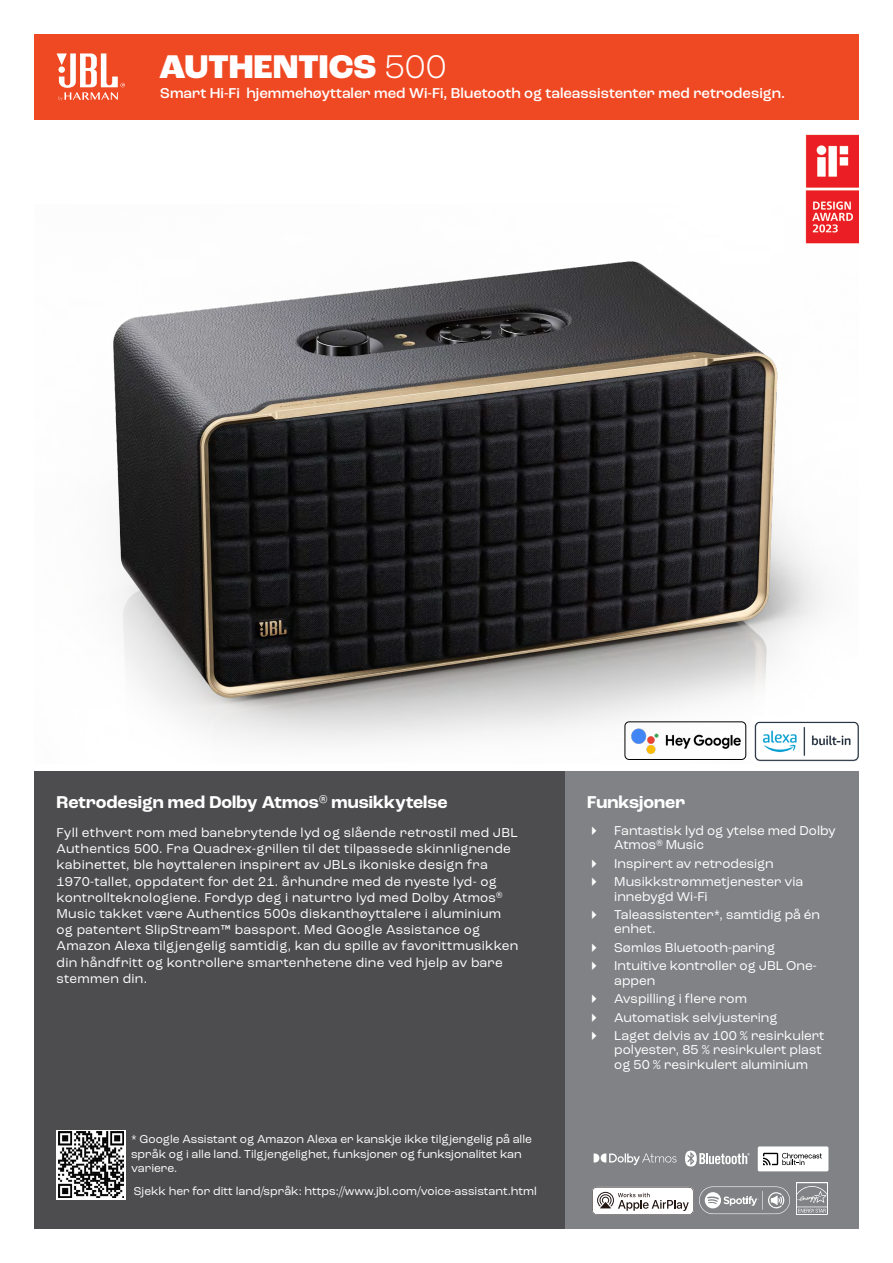
<style>
.page{position:relative;width:893px;height:1263px;background:#fff}
.page>*{position:absolute;margin:0;border:0;box-sizing:border-box;transform-origin:0 0}
.t1{font:800 34.5px "Roc Grotesk";color:#fff}
.t2{font:700 18px "Roc Grotesk";color:#fff}
.t3{font:500 15px "Roc Grotesk";color:#fff}
.t4{font:13.5px/16.2px "Roc Grotesk";letter-spacing:.02em;color:#fff}
.t5{font:13.5px/18.5px "Roc Grotesk";color:#fff}
.t6{font:12px/14.4px "Roc Grotesk";color:#fff}
.s1{font-weight:300}
</style>
<div class="page">
<img style="left:113px;top:204px;width:712px;height:553px">
<div style="left:565px;top:772px;width:294px;height:457px;background:#808285"></div>
<div style="left:34px;top:772px;width:531px;height:457px;background:#4d4d4f"></div>
<div style="left:34px;top:34px;width:825px;height:85px;background:#ef4923"></div>
<svg style="left:57px;top:53px;width:68px;height:48px"></svg>
<img style="left:624px;top:719px;width:122px;height:41px">
<div style="left:625px;top:721px;width:121px;height:39px;border:1px solid #000;border-radius:4px"></div>
<img style="left:752px;top:716px;width:107px;height:46px">
<svg style="left:56px;top:1130px;width:69px;height:69px"></svg>
<img style="left:58px;top:1132px;width:66px;height:66px">
<svg style="left:592px;top:1186px;width:198px;height:28px"></svg>
<div style="left:758px;top:1146px;width:70px;height:25px;background:#fff;border-radius:2px"></div>
<svg style="left:763px;top:1153px;width:59px;height:12px"></svg>
<svg style="left:685px;top:1151px;width:65px;height:15px"></svg>
<div style="left:796px;top:1182px;width:31px;height:32px;background:#fff"></div>
<svg style="left:797px;top:1183px;width:30px;height:31px"></svg>
<svg style="left:594px;top:1153px;width:82px;height:12px"></svg>
<img style="left:806px;top:134px;width:53px;height:111px">
<h1 class="t1" style="left:159px;top:45px;width:289px">AUTHENTICS <span class="s1">500</span></h1>
<p class="t3" style="left:160px;top:84px;width:626px">Smart Hi-Fi hjemmehøyttaler med Wi-Fi, Bluetooth og taleassistenter med retrodesign.</p>
<h2 class="t2" style="left:57px;top:791px;width:393px">Retrodesign med Dolby Atmos<sup>®</sup> musikkytelse</h2>
<p class="t4" style="left:57px;top:824px;width:463px">Fyll ethvert rom med banebrytende lyd og slående retrostil med JBL Authentics 500. Fra Quadrex-grillen til det tilpassede skinnlignende kabinettet, ble høyttaleren inspirert av JBLs ikoniske design fra 1970-tallet, oppdatert for det 21. århundre med de nyeste lyd- og kontrollteknologiene. Fordyp deg i naturtro lyd med Dolby Atmos<sup>® </sup>Music takket være Authentics 500s diskanthøyttalere i aluminium og patentert SlipStream™ bassport. Med Google Assistance og Amazon Alexa tilgjengelig samtidig, kan du spille av favorittmusikken din håndfritt og kontrollere smartenhetene dine ved hjelp av bare stemmen din.</p>
<p class="t6" style="left:131px;top:1132px;width:402px">* Google Assistant og Amazon Alexa er kanskje ikke tilgjengelig på alle språk og i alle land. Tilgjengelighet, funksjoner og funksjonalitet kan variere.</p>
<p class="t6" style="left:134px;top:1184px;width:405px">Sjekk her for ditt land/språk: https://www.jbl.com/voice-assistant.html</p>
<h2 class="t2" style="left:587px;top:791px;width:99px">Funksjoner</h2>
<p class="t5" style="left:614px;top:823px;width:223px;line-height:14.2px">Fantastisk lyd og ytelse med Dolby<br>Atmos<sup>®</sup> Music</p>
<p class="t5" style="left:614px;top:854px;width:191px">Inspirert av retrodesign<br>Musikkstrømmetjenester via</p>
<p class="t5" style="left:614px;top:887px;width:207px">innebygd Wi-Fi<br>Taleassistenter*, samtidig på én</p>
<p class="t5" style="left:614px;top:920px;width:204px">enhet.<br>Sømløs Bluetooth-paring<br>Intuitive kontroller og JBL One-</p>
<p class="t5" style="left:614px;top:971px;width:212px">appen<br>Avspilling i flere rom<br>Automatisk selvjustering<br>Laget delvis av 100 % resirkulert</p>
<p class="t5" style="left:614px;top:1043px;width:209px;line-height:14.2px">polyester, 85 % resirkulert plast og 50 % resirkulert aluminium</p>
</div>
